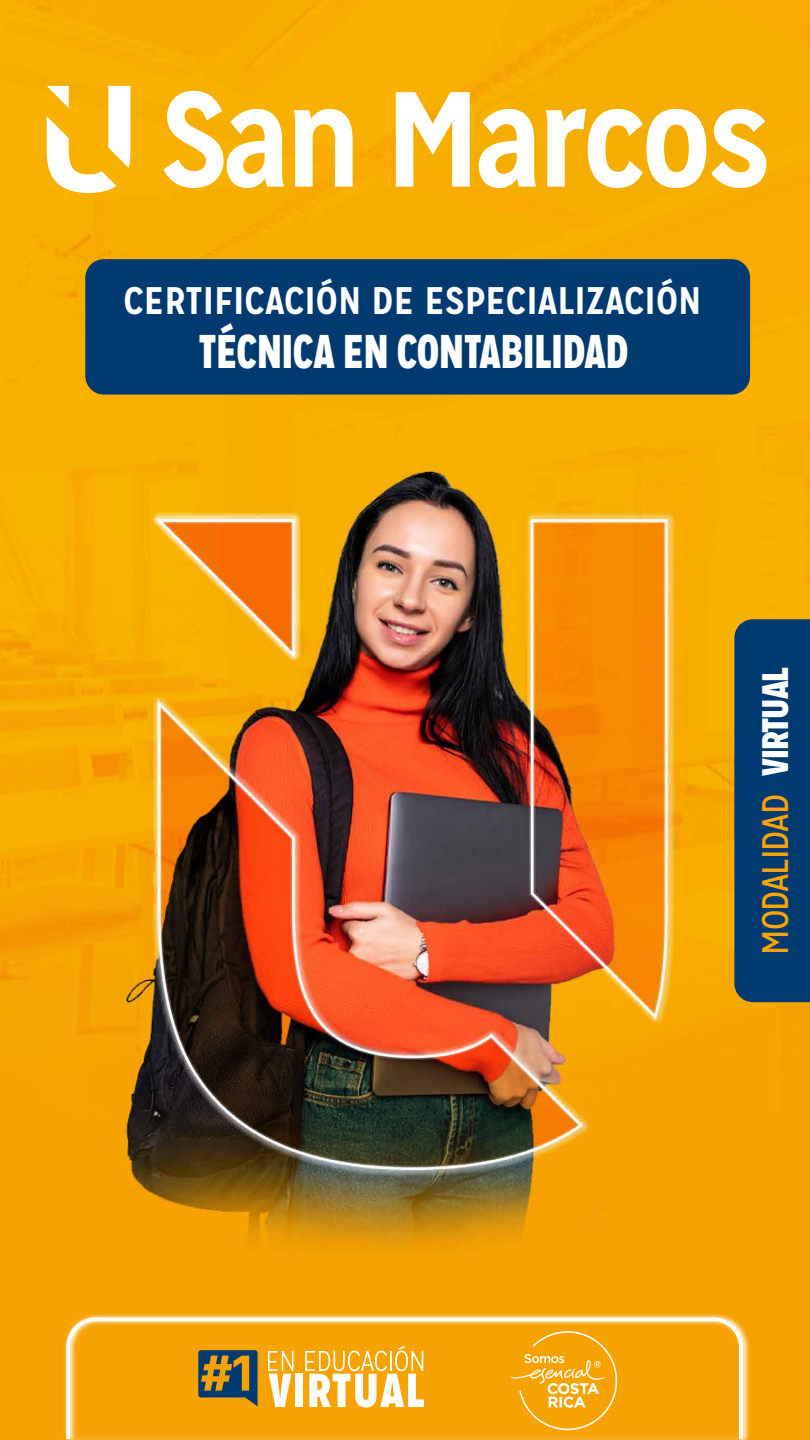
<style>
.page{position:relative;width:810px;height:1440px;background:#fff}
.page>*{position:absolute;margin:0;border:0;box-sizing:border-box;transform-origin:0 0}
.t1{font:900 47.25px "Mission Gothic";color:#fff;scale:.9 1}
.t2{font:700 38.4px "Mission Gothic";color:#fff}
.t3{font:36.97px "Mission Gothic";letter-spacing:-.025em;color:#ffa400}
.s1{font-weight:900;color:#fff}
</style>
<div class="page">
<img style="left:0;top:0;width:810px;height:1440px">
<div style="left:85px;top:259px;width:665px;height:136px;background:#003a70;border-radius:19px"></div>
<svg style="left:47px;top:86px;width:83px;height:107px"></svg>
<svg style="left:164px;top:91px;width:120px;height:97px"></svg>
<svg style="left:294px;top:109px;width:59px;height:78px"></svg>
<svg style="left:396px;top:92px;width:74px;height:95px"></svg>
<svg style="left:479px;top:109px;width:57px;height:79px"></svg>
<svg style="left:546px;top:109px;width:220px;height:79px"></svg>
<img style="left:41px;top:1290px;width:731px;height:150px">
<svg style="left:66px;top:1317px;width:677px;height:122px;background:#f6a915"></svg>
<div style="left:734px;top:619px;width:76px;height:383px;background:#003a70"></div>
<svg style="left:198px;top:1350px;width:60px;height:56px;background:#6a663f"></svg>
<svg style="left:268px;top:1351px;width:26px;height:56px"></svg>
<div style="left:295px;top:1374px;width:8px;height:33px;background:#fff"></div>
<svg style="left:305px;top:1346px;width:119px;height:62px"></svg>
<svg style="left:511px;top:1331px;width:106px;height:99px;background:#f7ad21"></svg>
<p class="t2" style="left:123px;top:277px;width:580px">CERTIFICACIÓN DE ESPECIALIZACIÓN</p>
<p class="t1" style="left:199px;top:321px;width:479px">TÉCNICA EN CONTABILIDAD</p>
<p class="t3" style="left:753px;top:955px;width:289px;rotate:-90deg">MODALIDAD <span class="s1">VIRTUAL</span></p>
</div>
